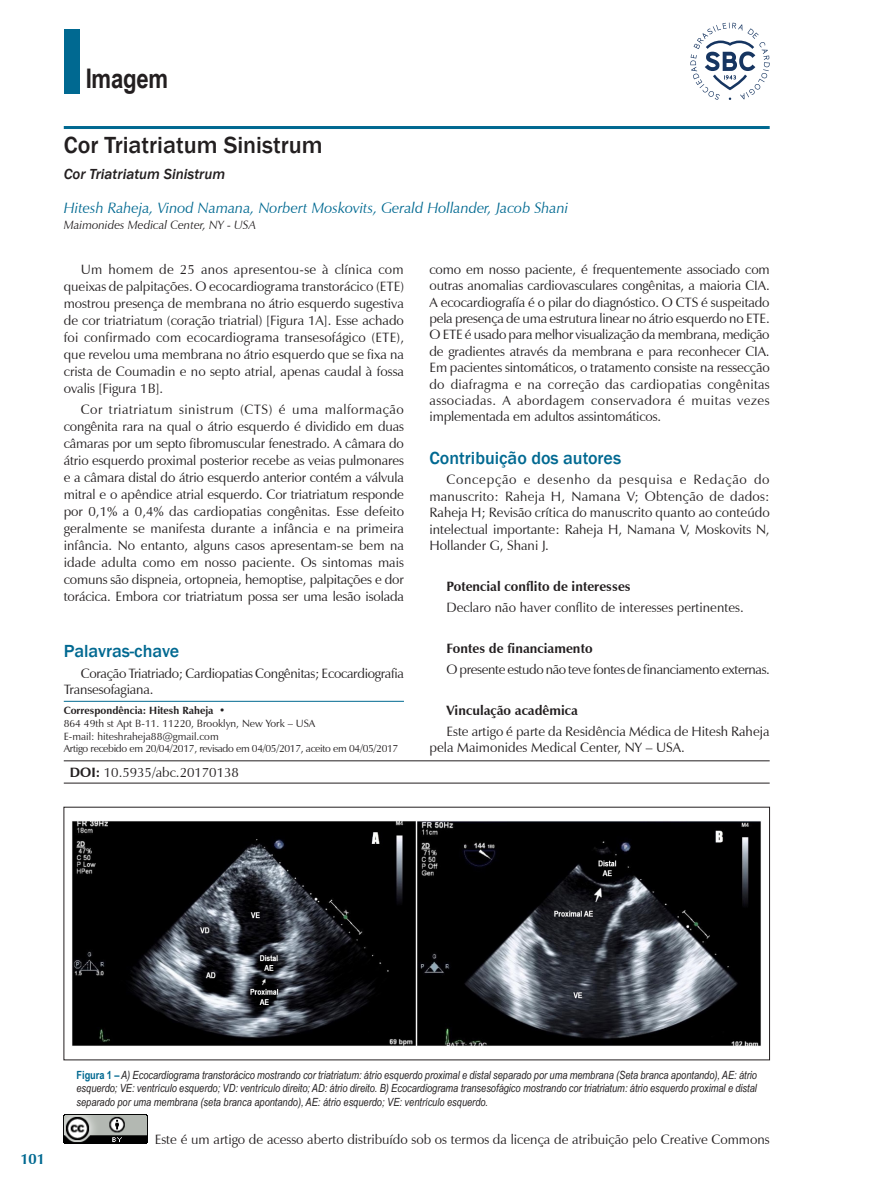
<style>
.page{position:relative;width:893px;height:1191px;background:#fff}
.page>*{position:absolute;margin:0;border:0;box-sizing:border-box;transform-origin:0 0}
.t1{font:700 27px "Arial Narrow";letter-spacing:-.01em;color:#231f20}
._01_-_TÍTULO_PORTUGU{font:500 24px "Franklin Gothic";color:#231f20}
._02_-_TITULO_-_MATER{font:500 18px "Franklin Gothic";color:#006991}
._03_-_AUTORES{font:italic 15px "Zapf Humanist 601 BT";color:#006991}
._02_-_SUBTÍTULO_INGL{font:italic 500 15px "Franklin Gothic";color:#231f20}
.t2{font:700 15px "Zapf Humanist 601 BT";color:#006991}
._01-TEXTO_BASICO{font:13.5px/17px "Zapf Humanist 601 BT";color:#231f20;text-align:justify}
._01-TEXTO_BASICO-2{font:13.5px/16.2px "Zapf Humanist 601 BT";letter-spacing:-.02em;color:#231f20}
._04_-_SUBTITULO_SECU{font:700 13.5px "Zapf Humanist 601 BT";color:#231f20}
._01-TEXTO_BASICO-3{font:13.5px "Zapf Humanist 601 BT";letter-spacing:-.025em;color:#231f20}
._04_-_INSTITUICOES{font:italic 12px "Zapf Humanist 601 BT";color:#231f20}
._06_-_LEGENDA_FIGURA{font:italic 11.25px/13.5px "Arial Narrow";color:#231f20;text-align:justify}
._07_-_CORRESPONDENCI{font:10.5px "Zapf Humanist 601 BT";color:#231f20}
._07_-_CORRESPONDENCI-2{font:10.5px "Zapf Humanist 601 BT";letter-spacing:-.03em;color:#231f20}
._07_-_CORRESPONDENCI-3{font:700 10.5px "Zapf Humanist 601 BT";color:#231f20}
.s1{font-weight:700}
.s2{font-weight:700;font-style:normal;color:#006991}
</style>
<div class="page">
<hr style="left:64px;top:126px;width:706px;height:3px;background:#006991">
<div style="left:64px;top:29px;width:16px;height:65px;background:#006991"></div>
<svg style="left:690px;top:23px;width:80px;height:77px"></svg>
<hr style="left:64px;top:701px;width:340px;height:1px;background:#006991">
<hr style="left:64px;top:760px;width:706px;height:1px;background:#231f20">
<hr style="left:64px;top:783px;width:706px;height:1px;background:#231f20">
<img style="left:72px;top:821px;width:689px;height:225px">
<img style="left:64px;top:1114px;width:83px;height:29px">
<h1 class="t1" style="left:86px;top:58px;width:84px">Imagem</h1>
<p class="_01_-_TÍTULO_PORTUGU" style="left:64px;top:130px;width:260px">Cor Triatriatum Sinistrum</p>
<p class="_02_-_SUBTÍTULO_INGL" style="left:64px;top:165px;width:163px">Cor Triatriatum Sinistrum</p>
<p class="_03_-_AUTORES" style="left:64px;top:199px;width:506px">Hitesh Raheja, Vinod Namana, Norbert Moskovits, Gerald Hollander, Jacob Shani</p>
<p class="_04_-_INSTITUICOES" style="left:64px;top:218px;width:193px">Maimonides Medical Center, NY - USA</p>
<p class="_01-TEXTO_BASICO" style="left:64px;top:261px;width:342px;text-indent:17px">Um homem de 25 anos apresentou-se à clínica com queixas de palpitações. O ecocardiograma transtorácico (ETE) mostrou presença de membrana no átrio esquerdo sugestiva de cor triatriatum (coração triatrial) [Figura 1A]. Esse achado foi confirmado com ecocardiograma transesofágico (ETE), que revelou uma membrana no átrio esquerdo que se fixa na crista de Coumadin e no septo atrial, apenas caudal à fossa ovalis [Figura 1B].</p>
<p class="_01-TEXTO_BASICO" style="left:64px;top:401px;width:342px;text-indent:17px">Cor triatriatum sinistrum (CTS) é uma malformação congênita rara na qual o átrio esquerdo é dividido em duas câmaras por um septo fibromuscular fenestrado. A câmara do átrio esquerdo proximal posterior recebe as veias pulmonares e a câmara distal do átrio esquerdo anterior contém a válvula mitral e o apêndice atrial esquerdo. Cor triatriatum responde por 0,1% a 0,4% das cardiopatias congênitas. Esse defeito geralmente se manifesta durante a infância e na primeira infância. No entanto, alguns casos apresentam-se bem na idade adulta como em nosso paciente. Os sintomas mais comuns são dispneia, ortopneia, hemoptise, palpitações e dor torácica. Embora cor triatriatum possa ser uma lesão isolada</p>
<p class="_02_-_TITULO_-_MATER" style="left:64px;top:640px;width:117px">Palavras-chave</p>
<p class="_01-TEXTO_BASICO-2" style="left:64px;top:665px;width:342px;text-indent:17px">Coração Triatriado; Cardiopatias Congênitas; Ecocardiografia<br>Transesofagiana.</p>
<p class="_07_-_CORRESPONDENCI-3" style="left:64px;top:704px;width:163px">Correspondência: Hitesh Raheja •</p>
<p class="_07_-_CORRESPONDENCI" style="left:64px;top:717px;width:253px">864 49th st Apt B-11. 11220, Brooklyn, New York – USA</p>
<p class="_07_-_CORRESPONDENCI" style="left:64px;top:729px;width:156px">E-mail: hiteshraheja88@gmail.com</p>
<p class="_07_-_CORRESPONDENCI-2" style="left:64px;top:742px;width:336px">Artigo recebido em 20/04/2017, revisado em 04/05/2017, aceito em 04/05/2017</p>
<p class="_01-TEXTO_BASICO" style="left:70px;top:764px;width:171px"><span class="s1">DOI:</span> 10.5935/abc.20170138</p>
<p class="_01-TEXTO_BASICO" style="left:429px;top:261px;width:342px;line-height:16.4px">como em nosso paciente, é frequentemente associado com outras anomalias cardiovasculares congênitas, a maioria CIA.<br>A ecocardiografía é o pilar do diagnóstico. O CTS é suspeitado pela presença de uma estrutura linear no átrio esquerdo no ETE.<br>O ETE é usado para melhor visualização da membrana, medição de gradientes através da membrana e para reconhecer CIA.<br>Em pacientes sintomáticos, o tratamento consiste na ressecção do diafragma e na correção das cardiopatias congênitas associadas. A abordagem conservadora é muitas vezes implementada em adultos assintomáticos.</p>
<p class="_02_-_TITULO_-_MATER" style="left:429px;top:446px;width:193px">Contribuição dos autores</p>
<p class="_01-TEXTO_BASICO" style="left:429px;top:471px;width:342px;line-height:16.4px;text-indent:17px">Concepção e desenho da pesquisa e Redação do manuscrito: Raheja H, Namana V; Obtenção de dados:<br>Raheja H; Revisão crítica do manuscrito quanto ao conteúdo intelectual importante: Raheja H, Namana V, Moskovits N, Hollander G, Shani J.</p>
<p class="_04_-_SUBTITULO_SECU" style="left:446px;top:578px;width:186px">Potencial conflito de interesses</p>
<p class="_01-TEXTO_BASICO" style="left:446px;top:598px;width:299px">Declaro não haver conflito de interesses pertinentes.</p>
<p class="_04_-_SUBTITULO_SECU" style="left:446px;top:640px;width:147px">Fontes de financiamento</p>
<p class="_01-TEXTO_BASICO-3" style="left:446px;top:661px;width:325px">O presente estudo não teve fontes de financiamento externas.</p>
<p class="_04_-_SUBTITULO_SECU" style="left:446px;top:702px;width:133px">Vinculação acadêmica</p>
<p class="_01-TEXTO_BASICO" style="left:429px;top:723px;width:342px;line-height:16.4px;text-indent:17px">Este artigo é parte da Residência Médica de Hitesh Raheja pela Maimonides Medical Center, NY – USA.</p>
<p class="t2" style="left:20px;top:1149px;width:26px">101</p>
<p class="_06_-_LEGENDA_FIGURA" style="left:76px;top:1068px;width:682px"><span class="s2">Figura 1 –</span> A) Ecocardiograma transtorácico mostrando cor triatriatum: átrio esquerdo proximal e distal separado por uma membrana (Seta branca apontando), AE: átrio esquerdo; VE: ventrículo esquerdo; VD: ventrículo direito; AD: átrio direito. B) Ecocardiograma transesofágico mostrando cor triatriatum: átrio esquerdo proximal e distal separado por uma membrana (seta branca apontando), AE: átrio esquerdo; VE: ventrículo esquerdo.</p>
<p class="_01-TEXTO_BASICO" style="left:155px;top:1130px;width:616px">Este é um artigo de acesso aberto distribuído sob os termos da licença de atribuição pelo Creative Commons</p>
</div>
